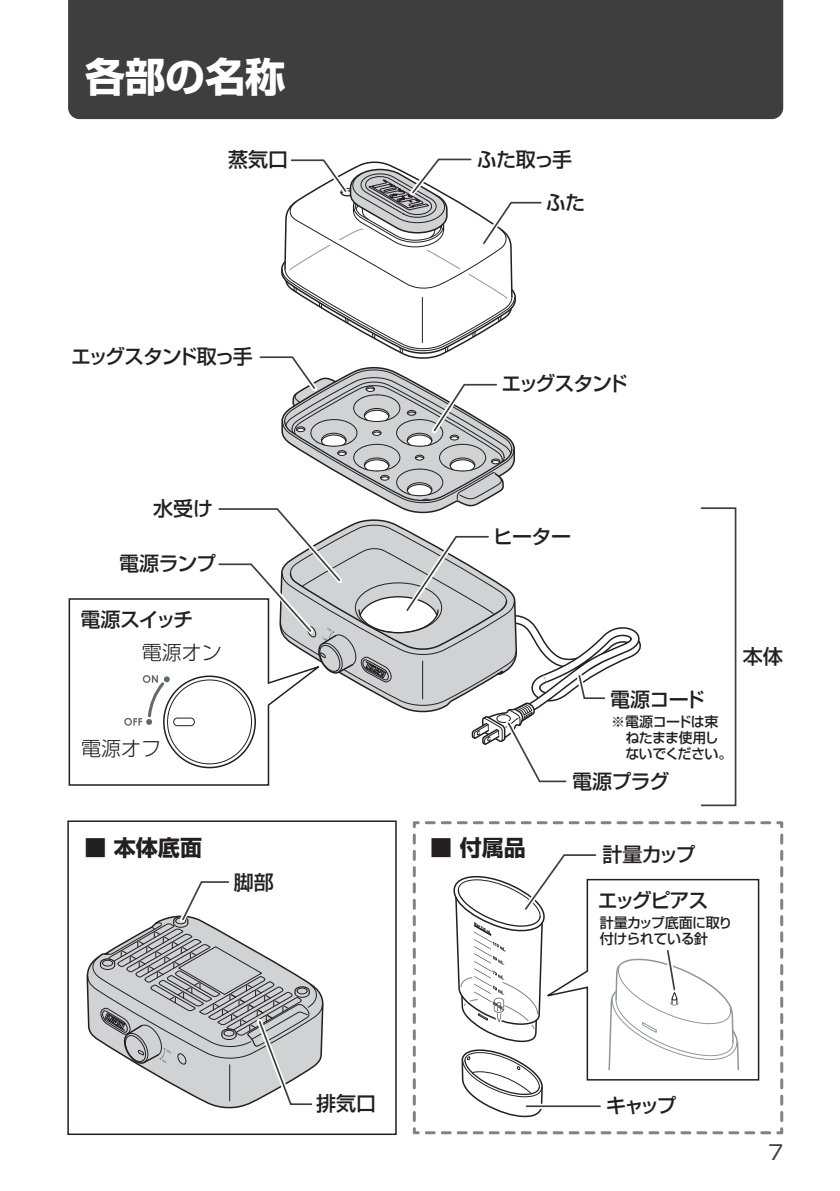
<style>
.page{position:relative;width:840px;height:1191px;background:#fff}
.page>*{position:absolute;margin:0;border:0;box-sizing:border-box;transform-origin:0 0}
.t1{font:700 40px "Shin Go Pro";color:#fff}
.t2{font:700 22px "Shin Go Pro";color:#231f20}
.t3{font:500 20px "Shin Go Pro";letter-spacing:-.055em;color:#231f20}
.t4{font:500 20px "Shin Go Pro";letter-spacing:-.095em;color:#231f20}
.t5{font:300 20px "Shin Go Pro";color:#231f20}
.t6{font:500 20px "Shin Go Pro";letter-spacing:-.105em;color:#231f20}
.t7{font:20px "Shin Go Pro";color:#3e3e3f}
.t8{font:500 14px/16px "Shin Go Pro";letter-spacing:-.035em;color:#231f20}
</style>
<div class="page">
<div style="left:68px;top:0;width:714px;height:119px;background:#3e3e3f"></div>
<svg style="left:68px;top:598px;width:202px;height:188px"></svg>
<svg style="left:86px;top:973px;width:238px;height:136px"></svg>
<svg style="left:124px;top:675px;width:46px;height:50px"></svg>
<div style="left:163px;top:675px;width:93px;height:93px;border:2px solid #231f20;border-radius:50%"></div>
<div style="left:173px;top:717px;width:22px;height:9px;border:1px solid #231f20;border-radius:4px"></div>
<svg style="left:412px;top:821px;width:372px;height:314px"></svg>
<div style="left:67px;top:820px;width:329px;height:315px;border:2px solid #231f20"></div>
<svg style="left:217px;top:158px;width:424px;height:625px"></svg>
<svg style="left:597px;top:1103px;width:5px;height:5px"></svg>
<hr style="left:526px;top:1105px;width:73px;height:2px;background:#3e3e3f">
<div style="left:522px;top:852px;width:76px;height:59px;background:#fff"></div>
<svg style="left:449px;top:853px;width:148px;height:266px"></svg>
<svg style="left:604px;top:948px;width:139px;height:121px"></svg>
<svg style="left:87px;top:881px;width:235px;height:224px"></svg>
<div style="left:700px;top:507px;width:36px;height:299px;border:2px solid #3e3e3f"></div>
<h1 class="t1" style="left:85px;top:45px;width:201px">各部の名称</h1>
<p class="t3" style="left:228px;top:143px;width:61px">蒸気口</p>
<p class="t4" style="left:71px;top:340px;width:183px">エッグスタンド取っ手</p>
<p class="t3" style="left:153px;top:492px;width:61px">水受け</p>
<p class="t3" style="left:119px;top:547px;width:99px">電源ランプ</p>
<p class="t3" style="left:81px;top:603px;width:114px">電源スイッチ</p>
<p class="t5" style="left:142px;top:636px;width:81px">電源オン</p>
<p class="t5" style="left:81px;top:731px;width:82px">電源オフ</p>
<p class="t2" style="left:84px;top:830px;width:119px">■ 本体底面</p>
<p class="t3" style="left:234px;top:866px;width:41px">脚部</p>
<p class="t3" style="left:476px;top:143px;width:97px">ふた取っ手</p>
<p class="t3" style="left:545px;top:186px;width:41px">ふた</p>
<p class="t6" style="left:501px;top:367px;width:128px">エッグスタンド</p>
<p class="t3" style="left:493px;top:520px;width:79px">ヒーター</p>
<p class="t3" style="left:609px;top:682px;width:96px">電源コード</p>
<p class="t8" style="left:625px;top:712px;width:109px;text-indent:-14px">※電源コードは束ねたまま使用しないでください。</p>
<p class="t3" style="left:572px;top:764px;width:99px">電源プラグ</p>
<p class="t3" style="left:742px;top:640px;width:41px">本体</p>
<p class="t2" style="left:430px;top:830px;width:97px">■ 付属品</p>
<p class="t3" style="left:602px;top:838px;width:94px">計量カップ</p>
<p class="t3" style="left:597px;top:883px;width:112px">エッグピアス</p>
<p class="t8" style="left:599px;top:912px;width:134px">計量カップ底面に取り付けられている針</p>
<p class="t3" style="left:316px;top:1086px;width:61px">排気口</p>
<p class="t3" style="left:606px;top:1088px;width:72px">キャップ</p>
<p class="t7" style="left:767px;top:1136px;width:17px">7</p>
</div>
